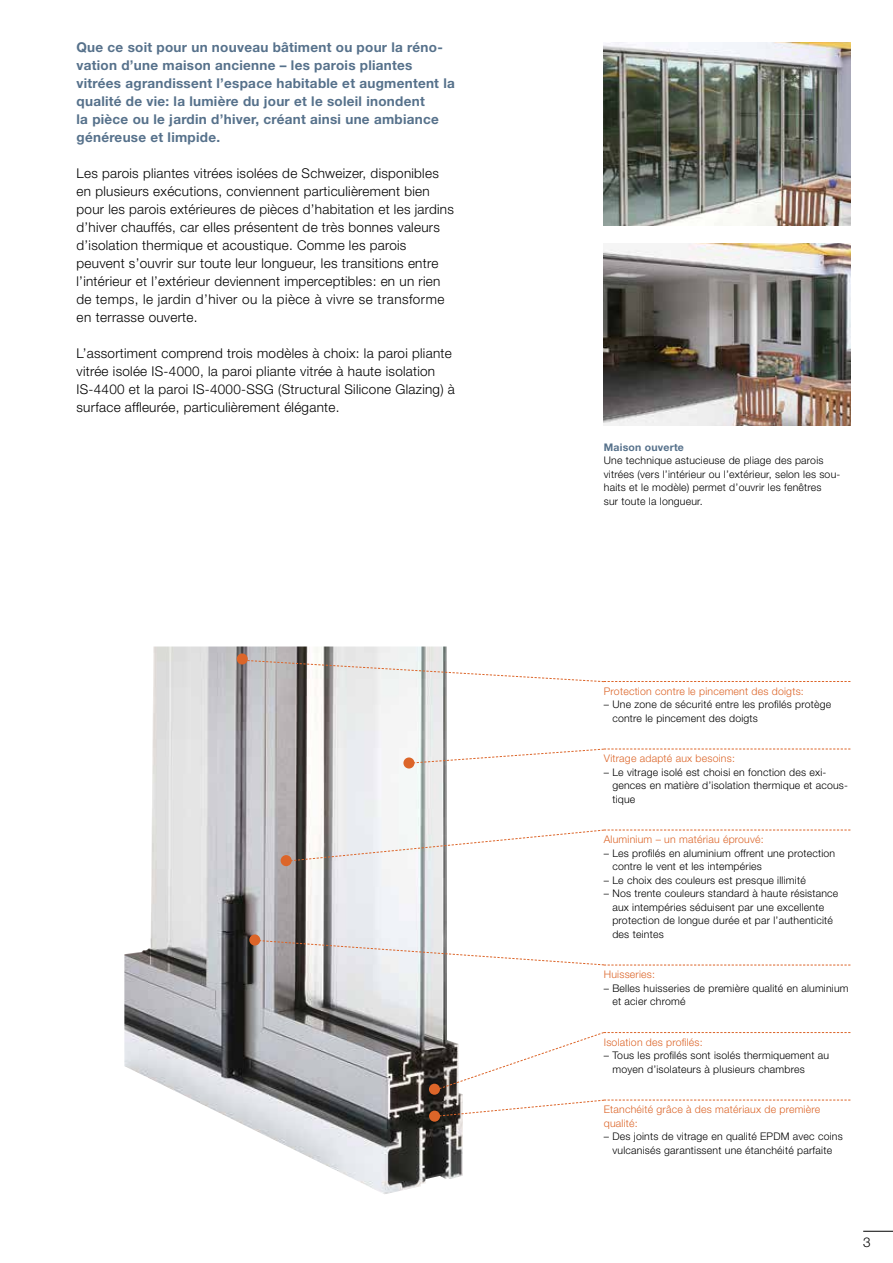
<style>
.page{position:relative;width:893px;height:1263px;background:#fff}
.page>*{position:absolute;margin:0;border:0;box-sizing:border-box;transform-origin:0 0}
.t1{font:300 13.5px/18px "Helvetica Neue LT Std";letter-spacing:.02em;color:#000}
.t2{font:700 13.5px/18px "Helvetica Neue LT Std";letter-spacing:.02em;color:#56718b}
.t3{font:300 10.5px/13.5px "Helvetica Neue LT Std";letter-spacing:.02em;color:#000}
.t4{font:300 10.5px/13.5px "Helvetica Neue LT Std";letter-spacing:.02em;color:#dc6529}
.t5{font:700 10.5px "Helvetica Neue LT Std";letter-spacing:.02em;color:#56718b}
</style>
<div class="page">
<img style="left:124px;top:646px;width:339px;height:548px">
<div style="left:237px;top:653px;width:11px;height:11px;background:#dc6529;border-radius:50%"></div>
<div style="left:403px;top:757px;width:11px;height:11px;background:#dc6529;border-radius:50%"></div>
<div style="left:281px;top:855px;width:11px;height:11px;background:#dc6529;border-radius:50%"></div>
<div style="left:429px;top:1084px;width:11px;height:11px;background:#dc6529;border-radius:50%"></div>
<div style="left:249px;top:934px;width:11px;height:11px;background:#dc6529;border-radius:50%"></div>
<div style="left:429px;top:1110px;width:11px;height:12px;background:#dc6529;border-radius:50%"></div>
<svg style="left:243px;top:659px;width:607px;height:23px"></svg>
<svg style="left:408px;top:748px;width:442px;height:16px"></svg>
<svg style="left:286px;top:829px;width:564px;height:33px"></svg>
<svg style="left:435px;top:1031px;width:415px;height:60px"></svg>
<svg style="left:254px;top:939px;width:596px;height:27px"></svg>
<svg style="left:435px;top:1099px;width:415px;height:18px"></svg>
<img style="left:604px;top:43px;width:246px;height:182px">
<img style="left:604px;top:243px;width:246px;height:183px">
<hr style="left:863px;top:1231px;width:30px;height:1px;background:#000">
<p class="t2" style="left:77px;top:38px;width:380px">Que ce soit pour un nouveau bâtiment ou pour la réno&shy;vation d’une maison ancienne – les parois pliantes vitrées agrandissent l’espace habitable et augmentent la qualité de vie: la lumière du jour et le soleil inondent<br>la pièce ou le jardin d’hiver, créant ainsi une ambiance généreuse et limpide.</p>
<p class="t1" style="left:77px;top:164px;width:379px">Les parois pliantes vitrées isolées de Schweizer, disponibles en plusieurs exécutions, conviennent particulièrement bien pour les parois extérieures de pièces d’habitation et les jardins d’hiver chauffés, car elles présentent de très bonnes valeurs d’isolation thermique et acoustique. Comme les parois peuvent s’ouvrir sur toute leur longueur, les transitions entre l’intérieur et l’extérieur deviennent imperceptibles: en un rien de temps, le jardin d’hiver ou la pièce à vivre se transforme en terrasse ouverte.</p>
<p class="t1" style="left:77px;top:344px;width:380px">L’assortiment comprend trois modèles à choix: la paroi pliante vitrée isolée IS-4000, la paroi pliante vitrée à haute isolation IS-4400 et la paroi IS-4000-SSG (Structural Silicone Glazing) à surface affleurée, particulièrement élégante.</p>
<p class="t5" style="left:604px;top:441px;width:82px">Maison ouverte</p>
<p class="t3" style="left:604px;top:454px;width:238px">Une technique astucieuse de pliage des parois vitrées (vers l’intérieur ou l’extérieur, selon les sou&shy;haits et le modèle) permet d’ouvrir les fenêtres<br>sur toute la longueur.</p>
<p class="t4" style="left:604px;top:684px;width:202px">Protection contre le pincement des doigts:</p>
<p class="t3" style="left:612px;top:697px;width:220px;text-indent:-9px">– Une zone de sécurité entre les profilés protège contre le pincement des doigts</p>
<p class="t4" style="left:604px;top:751px;width:133px">Vitrage adapté aux besoins:</p>
<p class="t3" style="left:612px;top:765px;width:237px;text-indent:-9px">– Le vitrage isolé est choisi en fonction des exi&shy;gences en matière d’isolation thermique et acous&shy;tique</p>
<p class="t4" style="left:604px;top:832px;width:161px">Aluminium – un matériau éprouvé:</p>
<p class="t3" style="left:612px;top:846px;width:224px;text-indent:-9px">– Les profilés en aluminium offrent une protection contre le vent et les intempéries</p>
<p class="t3" style="left:604px;top:873px;width:203px">– Le choix des couleurs est presque illimité</p>
<p class="t3" style="left:612px;top:886px;width:227px;text-indent:-9px">– Nos trente couleurs standard à haute résistance aux intempéries séduisent par une excellente protection de longue durée et par l’authenticité des teintes</p>
<p class="t4" style="left:604px;top:967px;width:53px">Huisseries:</p>
<p class="t3" style="left:612px;top:981px;width:238px;text-indent:-9px">– Belles huisseries de première qualité en aluminium et acier chromé</p>
<p class="t4" style="left:604px;top:1035px;width:100px">Isolation des profilés:</p>
<p class="t3" style="left:612px;top:1048px;width:218px;text-indent:-9px">– Tous les profilés sont isolés thermiquement au moyen d’isolateurs à plusieurs chambres</p>
<p class="t4" style="left:604px;top:1102px;width:218px">Etanchéité grâce à des matériaux de première qualité:</p>
<p class="t3" style="left:604px;top:1129px;width:241px;text-align:center">– Des joints de vitrage en qualité EPDM avec coins vulcanisés garantissent une étanchéité parfaite</p>
<p class="t1" style="left:863px;top:1233px;width:9px">3</p>
</div>
